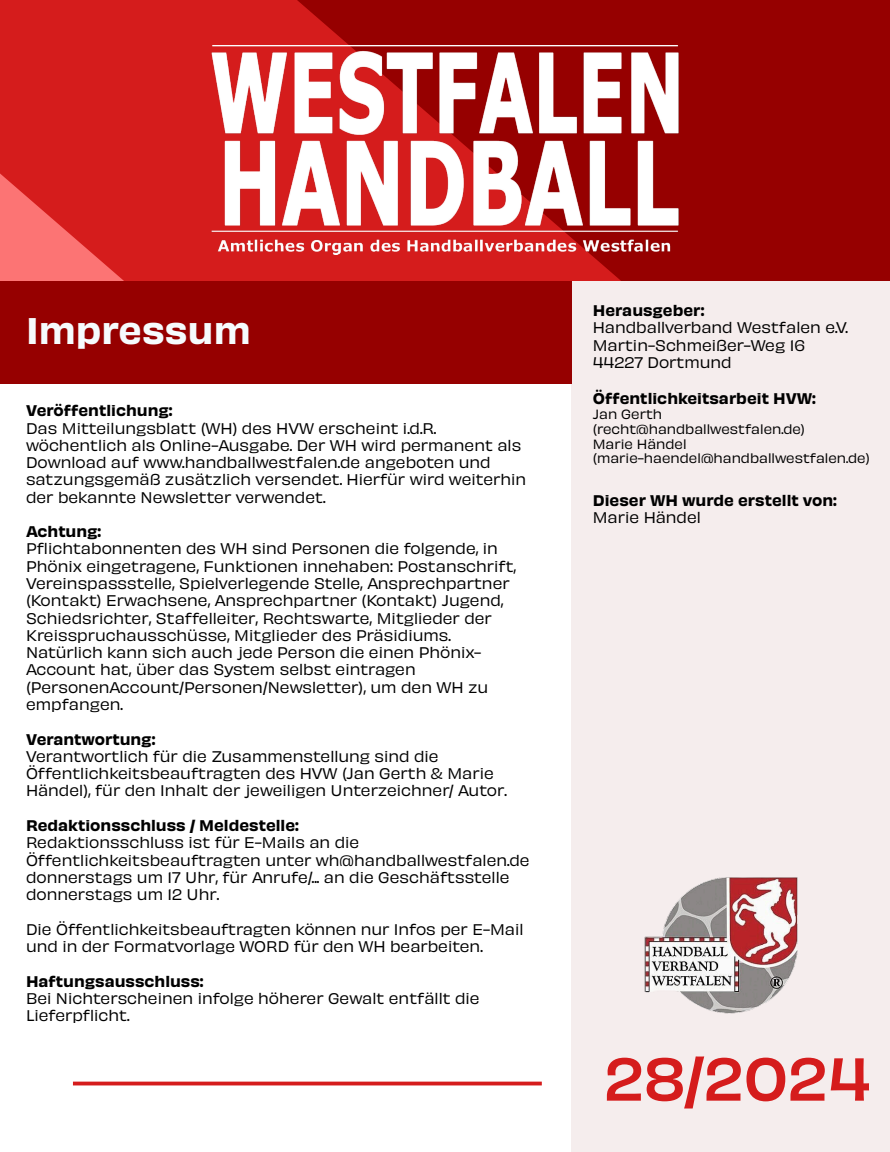
<style>
.page{position:relative;width:890px;height:1152px;background:#fff}
.page>*{position:absolute;margin:0;border:0;box-sizing:border-box;transform-origin:0 0}
.t1{font:500 56.4px "Obviously";color:#d51c1c}
.t2{font:34.4px "Obviously Semi";color:#f6fbfd}
.t3{font:14.4px/17.2px "Obviously";color:#000}
.t4{font:14.4px "Obviously Semi";color:#000}
.t5{font:12.4px/14.8px "Obviously";color:#000}
</style>
<div class="page">
<div style="left:0;top:0;width:890px;height:282px;background:#960000"></div>
<svg style="left:0;top:0;width:708px;height:282px;fill:#d51c1c"></svg>
<svg style="left:0;top:173px;width:164px;height:109px;background:#e33d3d"></svg>
<div style="left:572px;top:282px;width:318px;height:870px;background:#f5eded"></div>
<img style="left:212px;top:45px;width:466px;height:209px">
<img style="left:644px;top:877px;width:154px;height:137px">
<div style="left:0;top:282px;width:572px;height:102px;background:#960000"></div>
<hr style="left:73px;top:1082px;width:469px;height:3px;background:#d51c1c">
<h2 class="t2" style="left:26px;top:303px;width:226px">Impressum</h2>
<p class="t4" style="left:26px;top:399px;width:148px">Veröffentlichung:</p>
<p class="t3" style="left:26px;top:418px;width:502px">Das Mitteilungsblatt (WH) des HVW erscheint i.d.R. wöchentlich als Online-Ausgabe. Der WH wird permanent als Download auf www.handballwestfalen.de angeboten und satzungsgemäß zusätzlich versendet. Hierfür wird weiterhin der bekannte Newsletter verwendet.</p>
<p class="t4" style="left:26px;top:520px;width:77px">Achtung:</p>
<p class="t3" style="left:26px;top:539px;width:492px">Pflichtabonnenten des WH sind Personen die folgende, in Phönix eingetragene, Funktionen innehaben: Postanschrift, Vereinspassstelle, Spielverlegende Stelle, Ansprechpartner (Kontakt) Erwachsene, Ansprechpartner (Kontakt) Jugend, Schiedsrichter, Staffelleiter, Rechtswarte, Mitglieder der Kreisspruchausschüsse, Mitglieder des Präsidiums.<br>Natürlich kann sich auch jede Person die einen Phönix-Account hat, über das System selbst eintragen (PersonenAccount/Personen/Newsletter), um den WH zu empfangen.</p>
<p class="t4" style="left:26px;top:727px;width:131px">Verantwortung:</p>
<p class="t3" style="left:26px;top:747px;width:482px">Verantwortlich für die Zusammenstellung sind die<br>Öffentlichkeitsbeauftragten des HVW (Jan Gerth &amp; Marie<br>Händel), für den Inhalt der jeweiligen Unterzeichner/ Autor.</p>
<p class="t4" style="left:26px;top:814px;width:274px">Redaktionsschluss / Meldestelle:</p>
<p class="t3" style="left:26px;top:833px;width:505px">Redaktionsschluss ist für E-Mails an die Öffentlichkeitsbeauftragten unter wh@handballwestfalen.de donnerstags um 17 Uhr, für Anrufe/... an die Geschäftsstelle donnerstags um 12 Uhr.</p>
<p class="t3" style="left:26px;top:919px;width:499px">Die Öffentlichkeitsbeauftragten können nur Infos per E-Mail und in der Formatvorlage WORD für den WH bearbeiten.</p>
<p class="t4" style="left:26px;top:969px;width:179px">Haftungsausschluss:</p>
<p class="t3" style="left:26px;top:988px;width:455px">Bei Nichterscheinen infolge höherer Gewalt entfällt die<br>Lieferpflicht.</p>
<p class="t4" style="left:593px;top:299px;width:113px">Herausgeber:</p>
<p class="t3" style="left:593px;top:318px;width:257px">Handballverband Westfalen e.V.<br>Martin-Schmeißer-Weg 16<br>44227 Dortmund</p>
<p class="t4" style="left:593px;top:386px;width:225px">Öffentlichkeitsarbeit HVW:</p>
<p class="t5" style="left:593px;top:405px;width:279px">Jan Gerth (recht@handballwestfalen.de)<br>Marie Händel (marie-haendel@handballwestfalen.de)</p>
<p class="t4" style="left:593px;top:489px;width:246px">Dieser WH wurde erstellt von:</p>
<p class="t3" style="left:593px;top:508px;width:110px">Marie Händel</p>
<h1 class="t1" style="left:604px;top:1035px;width:268px">28/2024</h1>
</div>
